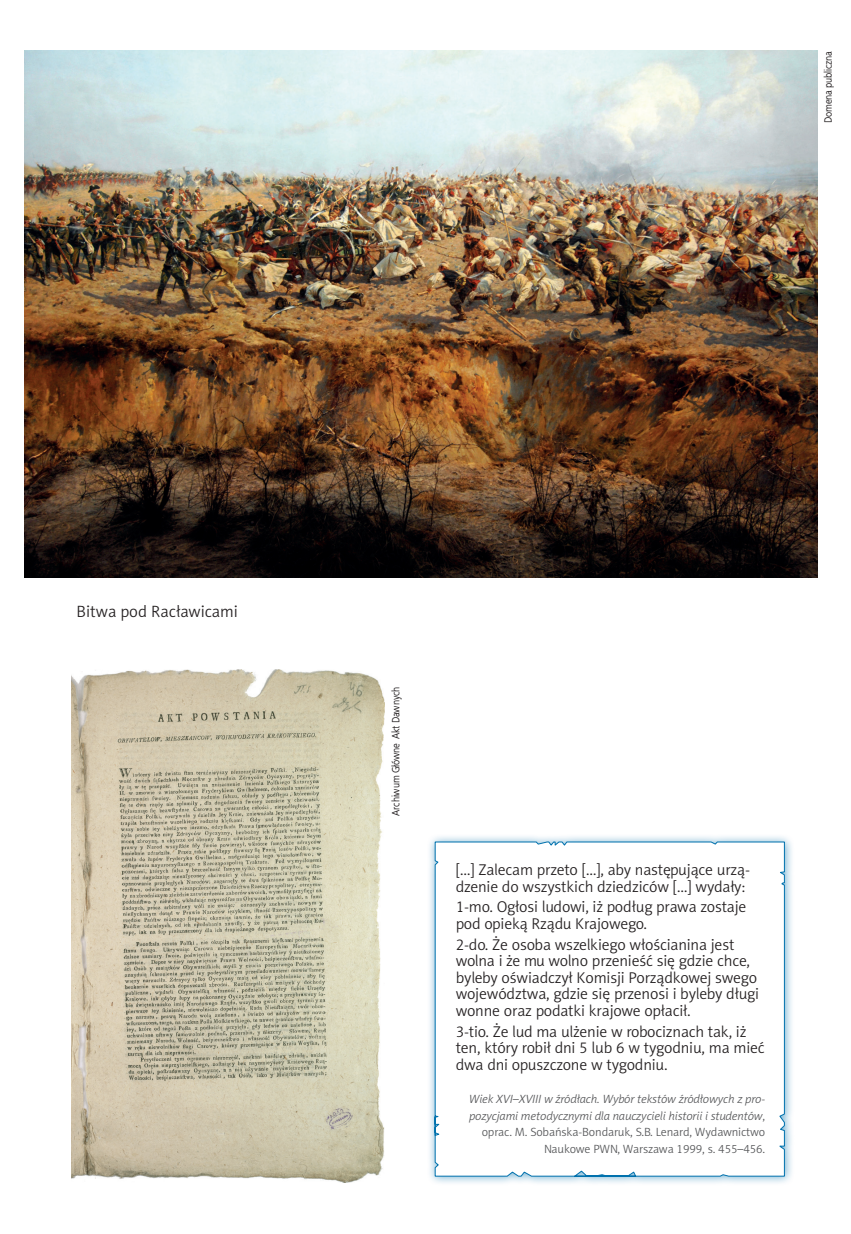
<style>
.page{position:relative;width:851px;height:1234px;background:#fff}
.page>*{position:absolute;margin:0;border:0;box-sizing:border-box;transform-origin:0 0}
.t1{font:16.5px "Naomi Sans EFN Light";color:#231f20}
.t2{font:15.75px/16.5px "Naomi Sans EFN Light";letter-spacing:-.01em;color:#231f20}
.t3{font:italic 12px/16.5px "Naomi Sans EFN Light";letter-spacing:-.01em;color:#57585a;text-align:right}
.t4{font:10.5px "EFN Bureau OT";color:#231f20}
.s1{font-style:normal}
</style>
<div class="page">
<img style="left:25px;top:51px;width:792px;height:526px">
<div style="left:426px;top:833px;width:368px;height:352px;background:#0071ad;opacity:.57"></div>
<svg style="left:434px;top:841px;width:351px;height:335px"></svg>
<img style="left:72px;top:669px;width:313px;height:513px">
<p class="t4" style="left:821px;top:123px;width:74px;rotate:-90deg">Domena publiczna</p>
<p class="t1" style="left:77px;top:602px;width:163px">Bitwa pod Racławicami</p>
<p class="t4" style="left:390px;top:815px;width:130px;rotate:-90deg">Archiwum Główne Akt Dawnych</p>
<p class="t2" style="left:455px;top:861px;width:296px">[…] Zalecam przeto […], aby następujące urzą&shy;dzenie do wszystkich dziedziców […] wydały:</p>
<p class="t2" style="left:455px;top:898px;width:292px">1-mo. Ogłosi ludowi, iż podług prawa zostaje pod opieką Rządu Krajowego.</p>
<p class="t2" style="left:455px;top:935px;width:305px">2-do. Że osoba wszelkiego włościanina jest wolna i że mu wolno przenieść się gdzie chce, byleby oświadczył Komisji Porządkowej swego województwa, gdzie się przenosi i byleby długi wonne oraz podatki krajowe opłacił.</p>
<p class="t2" style="left:455px;top:1022px;width:310px">3-tio. Że lud ma ulżenie w robociznach tak, iż ten, który robił dni 5 lub 6 w tygodniu, ma mieć dwa dni opuszczone w tygodniu.</p>
<p class="t3" style="left:469px;top:1090px;width:298px">Wiek XVI–XVIII w źródłach. Wybór tekstów źródłowych z pro&shy;pozycjami metodycznymi dla nauczycieli historii i studentów<span class="s1">, oprac. M. Sobańska-Bondaruk, S.B. Lenard, Wydawnictwo Naukowe PWN, Warszawa 1999, s. 455–456.</span></p>
</div>
